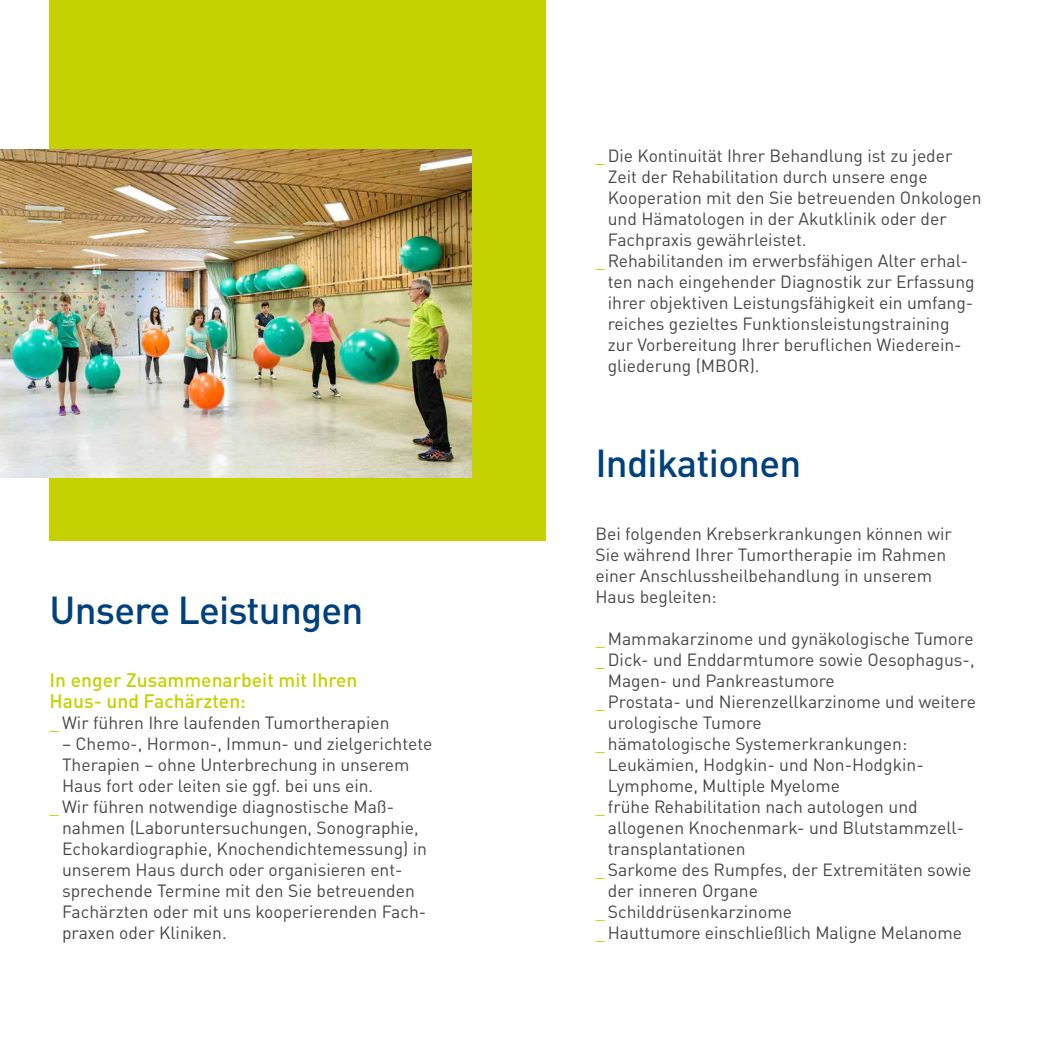
<style>
.page{position:relative;width:1042px;height:1042px;background:#fff}
.page>*{position:absolute;margin:0;border:0;box-sizing:border-box;transform-origin:0 0}
.t1{font:500 38.5px "DINOT";letter-spacing:-.02em;color:#00417d}
.t2{font:500 19.25px/21px "DINOT";color:#c3d200}
.t3{font:17.5px/21px "DINOT";color:#484847}
.s1{color:#c3d200}
</style>
<div class="page">
<div style="left:50px;top:0;width:496px;height:540px;background:#c3d200"></div>
<img style="left:0;top:150px;width:471px;height:327px">
<h1 class="t1" style="left:50px;top:586px;width:315px">Unsere Leistungen</h1>
<p class="t2" style="left:50px;top:669px;width:309px">In enger Zusammenarbeit mit Ihren<br>Haus- und Fachärzten:</p>
<p class="t3" style="left:50px;top:712px;width:341px"><span class="s1">_</span> Wir führen Ihre laufenden Tumortherapien</p>
<p class="t3" style="left:62px;top:733px;width:372px">– Chemo-, Hormon-, Immun- und zielgerichtete</p>
<p class="t3" style="left:62px;top:754px;width:349px">Therapien – ohne Unterbrechung in unserem</p>
<p class="t3" style="left:62px;top:775px;width:313px">Haus fort oder leiten sie ggf. bei uns ein.</p>
<p class="t3" style="left:50px;top:796px;width:346px"><span class="s1">_</span> Wir führen notwendige diagnostische Maß-</p>
<p class="t3" style="left:62px;top:817px;width:358px">nahmen (Laboruntersuchungen, Sonographie,</p>
<p class="t3" style="left:62px;top:838px;width:366px">Echokardiographie, Knochendichtemessung) in</p>
<p class="t3" style="left:62px;top:859px;width:342px">unserem Haus durch oder organisieren ent-</p>
<p class="t3" style="left:62px;top:880px;width:354px">sprechende Termine mit den Sie betreuenden</p>
<p class="t3" style="left:62px;top:901px;width:366px">Fachärzten oder mit uns kooperierenden Fach-</p>
<p class="t3" style="left:62px;top:922px;width:166px">praxen oder Kliniken.</p>
<p class="t3" style="left:595px;top:145px;width:358px"><span class="s1">_</span> Die Kontinuität Ihrer Behandlung ist zu jeder</p>
<p class="t3" style="left:608px;top:166px;width:321px">Zeit der Rehabilitation durch unsere enge</p>
<p class="t3" style="left:608px;top:187px;width:375px">Kooperation mit den Sie betreuenden Onkologen</p>
<p class="t3" style="left:608px;top:208px;width:340px">und Hämatologen in der Akutklinik oder der</p>
<p class="t3" style="left:608px;top:229px;width:200px">Fachpraxis gewährleistet.</p>
<p class="t3" style="left:595px;top:250px;width:374px"><span class="s1">_</span> Rehabilitanden im erwerbsfähigen Alter erhal-</p>
<p class="t3" style="left:608px;top:271px;width:368px">ten nach eingehender Diagnostik zur Erfassung</p>
<p class="t3" style="left:608px;top:292px;width:367px">ihrer objektiven Leistungsfähigkeit ein umfang-</p>
<p class="t3" style="left:608px;top:313px;width:343px">reiches gezieltes Funktionsleistungstraining</p>
<p class="t3" style="left:608px;top:334px;width:355px">zur Vorbereitung Ihrer beruflichen Wiederein-</p>
<p class="t3" style="left:608px;top:355px;width:153px">gliederung (MBOR).</p>
<h1 class="t1" style="left:595px;top:439px;width:207px">Indikationen</h1>
<p class="t3" style="left:595px;top:523px;width:358px">Bei folgenden Krebserkrankungen können wir Sie während Ihrer Tumortherapie im Rahmen einer Anschlussheilbehandlung in unserem Haus begleiten:</p>
<p class="t3" style="left:595px;top:628px;width:380px"><span class="s1">_</span> Mammakarzinome und gynäkologische Tumore</p>
<p class="t3" style="left:595px;top:649px;width:381px"><span class="s1">_</span> Dick- und Enddarmtumore sowie Oesophagus-,</p>
<p class="t3" style="left:608px;top:670px;width:228px">Magen- und Pankreastumore</p>
<p class="t3" style="left:595px;top:691px;width:382px"><span class="s1">_</span> Prostata- und Nierenzellkarzinome und weitere</p>
<p class="t3" style="left:608px;top:712px;width:155px">urologische Tumore</p>
<p class="t3" style="left:595px;top:733px;width:313px"><span class="s1">_</span> hämatologische Systemerkrankungen:</p>
<p class="t3" style="left:608px;top:754px;width:313px">Leukämien, Hodgkin- und Non-Hodgkin--</p>
<p class="t3" style="left:608px;top:775px;width:234px">Lymphome, Multiple Myelome</p>
<p class="t3" style="left:595px;top:796px;width:324px"><span class="s1">_</span> frühe Rehabilitation nach autologen und</p>
<p class="t3" style="left:608px;top:817px;width:358px">allogenen Knochenmark- und Blutstammzell-</p>
<p class="t3" style="left:608px;top:838px;width:139px">transplantationen</p>
<p class="t3" style="left:595px;top:859px;width:377px"><span class="s1">_</span> Sarkome des Rumpfes, der Extremitäten sowie</p>
<p class="t3" style="left:608px;top:880px;width:152px">der inneren Organe</p>
<p class="t3" style="left:595px;top:901px;width:198px"><span class="s1">_</span> Schilddrüsenkarzinome</p>
<p class="t3" style="left:595px;top:922px;width:368px"><span class="s1">_</span> Hauttumore einschließlich Maligne Melanome</p>
</div>
